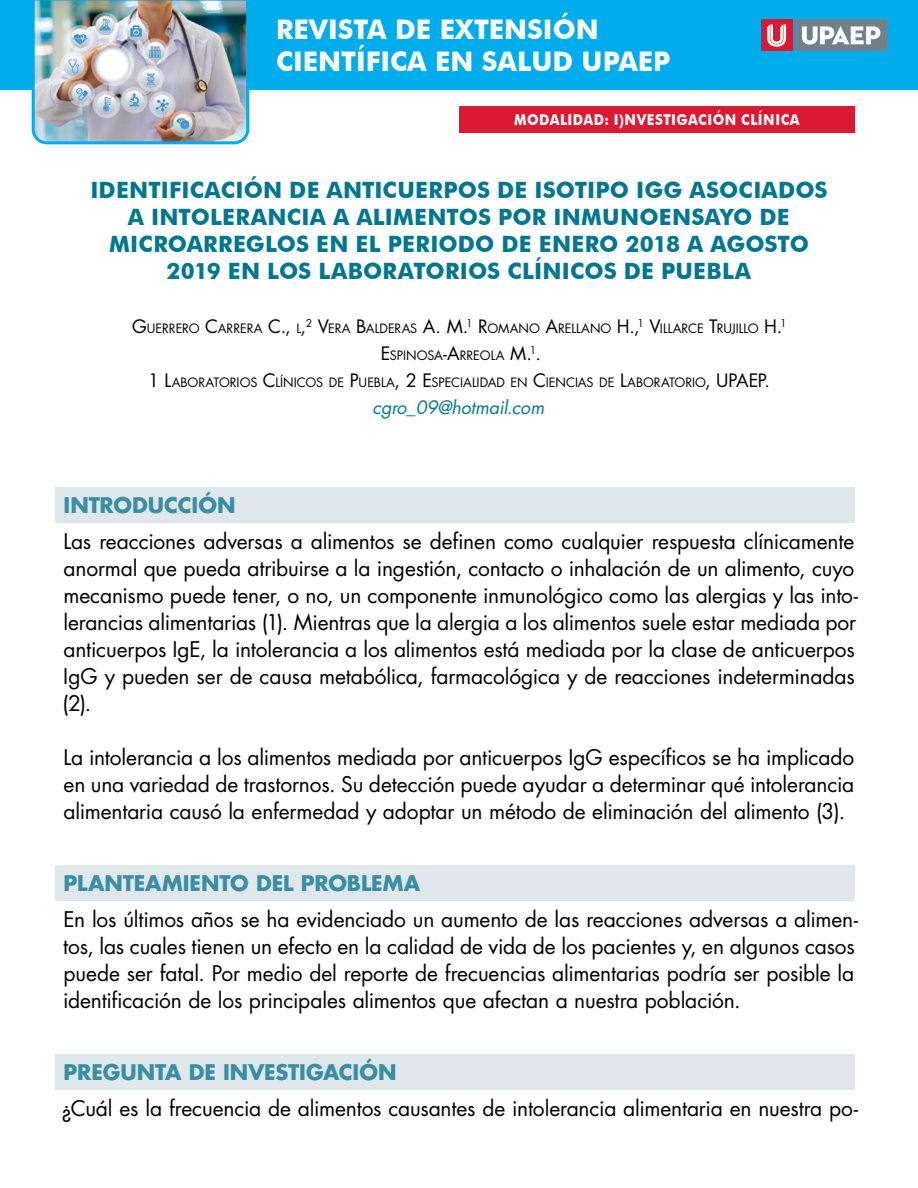
<style>
.page{position:relative;width:918px;height:1188px;background:#fff}
.page>*{position:absolute;margin:0;border:0;box-sizing:border-box;transform-origin:0 0}
.t1{font:700 27px/32.4px "Futura BT";color:#fff}
.título{font:700 22.5px/27px "Futura BT";letter-spacing:.005em;color:#00778e;text-align:center}
.cuerpo{font:21px/27px "Futura Std";letter-spacing:-.005em;color:#000}
.apartado{font:700 21px "Futura Std";letter-spacing:-.005em;color:#3a8ea3}
.hipervínculo{font:italic 18px "Futura Std";letter-spacing:-.01em;color:#00778e}
.t2{font:700 15px "Futura BT";color:#fff;scale:.9 1}
.autores_c_email{font:12.6px/27px "Futura Std";letter-spacing:-.01em;color:#000}
.s1{font-size:18px}
</style>
<div class="page">
<div style="left:0;top:0;width:918px;height:90px;background:#00aceb"></div>
<img style="left:31px;top:0;width:219px;height:145px">
<div style="left:796px;top:20px;width:91px;height:31px;background:#72808a"></div>
<svg style="left:802px;top:26px;width:78px;height:19px"></svg>
<div style="left:761px;top:20px;width:31px;height:31px;background:#da1a32"></div>
<svg style="left:767px;top:25px;width:19px;height:22px"></svg>
<div style="left:459px;top:106px;width:396px;height:27px;background:#da1a32"></div>
<div style="left:56px;top:487px;width:799px;height:36px;background:#e0e7eb"></div>
<div style="left:56px;top:865px;width:799px;height:36px;background:#e0e7eb"></div>
<div style="left:56px;top:1054px;width:799px;height:36px;background:#e0e7eb"></div>
<p class="t1" style="left:276px;top:13px;width:396px">REVISTA DE EXTENSIÓN<br>CIENTÍFICA EN SALUD UPAEP</p>
<p class="t2" style="left:514px;top:111px;width:26px">MODALIDAD</p>
<p class="t2" style="left:605px;top:111px;width:34px">: I)NVESTIGACIÓN</p>
<p class="t2" style="left:741px;top:111px;width:21px">CLÍNICA</p>
<p class="título" style="left:90px;top:176px;width:739px">IDENTIFICACIÓN DE ANTICUERPOS DE ISOTIPO IGG ASOCIADOS A INTOLERANCIA A ALIMENTOS POR INMUNOENSAYO DE MICROARREGLOS EN EL PERIODO DE ENERO 2018 A AGOSTO 2019 EN LOS LABORATORIOS CLÍNICOS DE PUEBLA</p>
<p class="autores_c_email" style="left:381px;top:315px;width:407px;text-indent:-249px"><span class="s1">G</span>UERRERO <span class="s1">C</span>ARRERA <span class="s1">C.,</span> L<span class="s1">,</span><sup>2</sup> <span class="s1">V</span>ERA <span class="s1">B</span>ALDERAS <span class="s1">A. M.</span><sup>1</sup> <span class="s1">R</span>OMANO <span class="s1">A</span>RELLANO <span class="s1">H.,</span><sup>1</sup> <span class="s1">V</span>I LLARCE <span class="s1">T</span>RUJI LLO <span class="s1">H.</span><sup>1<br></sup><span class="s1">E</span>SPINO</p>
<p class="autores_c_email" style="left:427px;top:342px;width:115px">SA<span class="s1">-A</span>RREOLA <span class="s1">M.</span><sup>1</sup><span class="s1">.</span></p>
<p class="autores_c_email" style="left:148px;top:369px;width:145px"><span class="s1">1 L</span>ABO RATORIOS <span class="s1">C</span>LÍNICO</p>
<p class="autores_c_email" style="left:316px;top:369px;width:455px">S DE <span class="s1">P</span>UEBLA<span class="s1">, 2 E</span>SPECIALI DAD EN <span class="s1">C</span>I ENCIAS DE <span class="s1">L</span>ABORATORIO<span class="s1">, UPAEP.</span></p>
<p class="hipervínculo" style="left:373px;top:396px;width:173px">cgro_09@hotmail.com</p>
<p class="apartado" style="left:64px;top:491px;width:173px">INTRODUCCIÓN</p>
<p class="cuerpo" style="left:63px;top:528px;width:797px">Las reacciones adversas a alimentos se definen como cualquier respuesta clínicamente anormal que pueda atribuirse a la ingestión, contacto o inhalación de un alimento, cuyo mecanismo puede tener, o no, un componente inmunológico como las alergias y las into&shy;lerancias alimentarias (1). Mientras que la alergia a los alimentos suele estar mediada por anticuerpos IgE, la intolerancia a los alimentos está mediada por la clase de anticuerpos IgG y pueden ser de causa metabólica, farmacológica y de reacciones indeterminadas (2).</p>
<p class="cuerpo" style="left:63px;top:744px;width:792px;text-align:justify">La intolerancia a los alimentos mediada por anticuerpos IgG específicos se ha implicado en una variedad de trastornos. Su detección puede ayudar a determinar qué intolerancia alimentaria causó la enfermedad y adoptar un método de eliminación del alimento (3).</p>
<p class="apartado" style="left:64px;top:869px;width:358px">PLANTEAMIENTO DEL PROBLEMA</p>
<p class="cuerpo" style="left:63px;top:906px;width:797px">En los últimos años se ha evidenciado un aumento de las reacciones adversas a alimen&shy;tos, las cuales tienen un efecto en la calidad de vida de los pacientes y, en algunos casos puede ser fatal. Por medio del reporte de frecuencias alimentarias podría ser posible la identificación de los principales alimentos que afectan a nuestra población.</p>
<p class="apartado" style="left:64px;top:1058px;width:334px">PREGUNTA DE INVESTIGACIÓN</p>
<p class="cuerpo" style="left:61px;top:1095px;width:798px">¿Cuál es la frecuencia de alimentos causantes de intolerancia alimentaria en nuestra po-</p>
</div>
